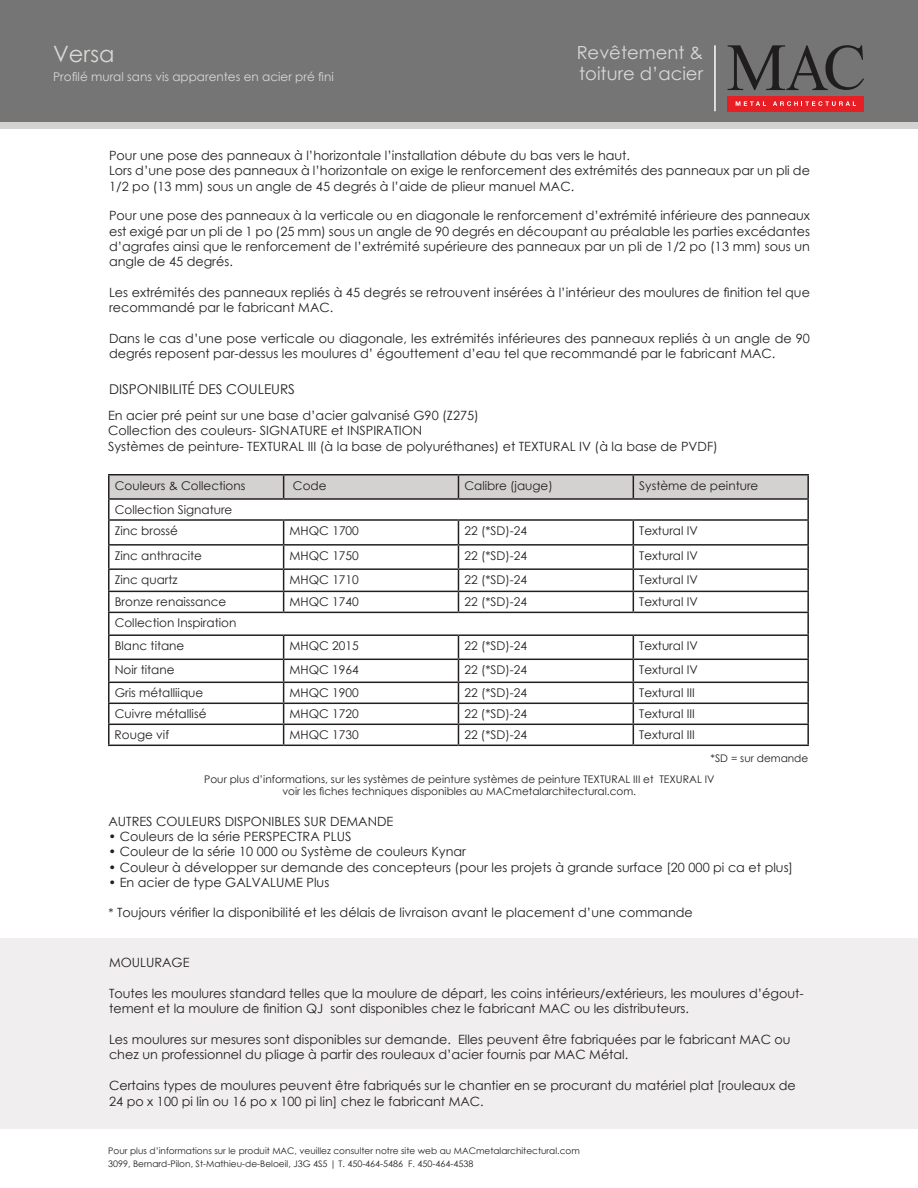
<style>
.page{position:relative;width:918px;height:1188px;background:#fff}
.page>*{position:absolute;margin:0;border:0;box-sizing:border-box;transform-origin:0 0}
.t1{font:22.5px "Century Gothic";color:#d8d9d7}
.t2{font:18px/21.6px "Century Gothic";color:#d8d9d7}
.t3{font:13.5px "Century Gothic";color:#231f20}
.t4{font:12.75px/15.3px "Century Gothic";color:#231f20}
.t5{font:12px/21px "Century Gothic";color:#231f20}
.t6{font:12px "Century Gothic";color:#d8d9d7}
.t7{font:10.5px/12.6px "Century Gothic";color:#231f20;text-align:center}
.t8{font:9px/13px "Century Gothic";color:#231f20}
.s1{font-size:12px}
</style>
<div class="page">
<div style="left:0;top:0;width:918px;height:129px;background:#d4d1d1"></div>
<div style="left:0;top:0;width:918px;height:122px;background:#767575"></div>
<svg style="left:728px;top:45px;width:136px;height:45px"></svg>
<div style="left:728px;top:96px;width:136px;height:15px;background:#e71e24"></div>
<svg style="left:736px;top:101px;width:30px;height:5px"></svg>
<svg style="left:773px;top:101px;width:83px;height:5px"></svg>
<hr style="left:714px;top:45px;width:2px;height:66px;background:#fff">
<div style="left:0;top:938px;width:918px;height:191px;background:#f1eeef"></div>
<hr style="left:108px;top:474px;width:176px;height:2px;background:#231f20">
<hr style="left:284px;top:474px;width:174px;height:2px;background:#231f20">
<hr style="left:458px;top:474px;width:175px;height:2px;background:#231f20">
<hr style="left:633px;top:474px;width:176px;height:2px;background:#231f20">
<svg style="left:108px;top:475px;width:701px;height:137px"></svg>
<hr style="left:807px;top:592px;width:2px;height:20px;background:#231f20">
<hr style="left:108px;top:612px;width:176px;height:1px;background:#231f20">
<hr style="left:108px;top:613px;width:2px;height:21px;background:#231f20">
<hr style="left:284px;top:612px;width:174px;height:1px;background:#231f20">
<hr style="left:458px;top:612px;width:175px;height:1px;background:#231f20">
<hr style="left:633px;top:612px;width:176px;height:1px;background:#231f20">
<hr style="left:807px;top:613px;width:2px;height:21px;background:#231f20">
<hr style="left:108px;top:634px;width:176px;height:2px;background:#231f20">
<hr style="left:108px;top:636px;width:2px;height:23px;background:#231f20">
<hr style="left:284px;top:634px;width:174px;height:2px;background:#231f20">
<hr style="left:458px;top:634px;width:175px;height:2px;background:#231f20">
<hr style="left:633px;top:634px;width:176px;height:2px;background:#231f20">
<hr style="left:807px;top:636px;width:2px;height:23px;background:#231f20">
<hr style="left:108px;top:659px;width:176px;height:1px;background:#231f20">
<hr style="left:108px;top:660px;width:2px;height:22px;background:#231f20">
<hr style="left:284px;top:659px;width:174px;height:1px;background:#231f20">
<hr style="left:458px;top:659px;width:175px;height:1px;background:#231f20">
<hr style="left:633px;top:659px;width:176px;height:1px;background:#231f20">
<hr style="left:807px;top:660px;width:2px;height:22px;background:#231f20">
<hr style="left:108px;top:682px;width:176px;height:1px;background:#231f20">
<hr style="left:108px;top:683px;width:2px;height:20px;background:#231f20">
<hr style="left:284px;top:682px;width:174px;height:1px;background:#231f20">
<hr style="left:458px;top:682px;width:175px;height:1px;background:#231f20">
<hr style="left:633px;top:682px;width:176px;height:1px;background:#231f20">
<hr style="left:807px;top:683px;width:2px;height:20px;background:#231f20">
<hr style="left:108px;top:703px;width:176px;height:1px;background:#231f20">
<hr style="left:108px;top:704px;width:2px;height:20px;background:#231f20">
<hr style="left:284px;top:703px;width:174px;height:1px;background:#231f20">
<hr style="left:458px;top:703px;width:175px;height:1px;background:#231f20">
<hr style="left:633px;top:703px;width:176px;height:1px;background:#231f20">
<hr style="left:807px;top:704px;width:2px;height:20px;background:#231f20">
<hr style="left:108px;top:724px;width:176px;height:1px;background:#231f20">
<hr style="left:108px;top:725px;width:2px;height:20px;background:#231f20">
<hr style="left:284px;top:724px;width:174px;height:1px;background:#231f20">
<svg style="left:283px;top:636px;width:1px;height:109px"></svg>
<hr style="left:458px;top:724px;width:175px;height:1px;background:#231f20">
<svg style="left:458px;top:636px;width:1px;height:109px"></svg>
<hr style="left:633px;top:724px;width:176px;height:1px;background:#231f20">
<svg style="left:633px;top:636px;width:1px;height:109px"></svg>
<hr style="left:807px;top:725px;width:2px;height:20px;background:#231f20">
<hr style="left:108px;top:745px;width:176px;height:1px;background:#231f20">
<hr style="left:284px;top:745px;width:174px;height:1px;background:#231f20">
<hr style="left:458px;top:745px;width:175px;height:1px;background:#231f20">
<hr style="left:633px;top:745px;width:176px;height:1px;background:#231f20">
<h1 class="t1" style="left:53px;top:38px;width:63px">Versa</h1>
<p class="t6" style="left:53px;top:69px;width:282px">Profilé mural sans vis apparentes en acier pré fini</p>
<h2 class="t2" style="left:577px;top:41px;width:128px">Revêtement &amp; toiture d’acier</h2>
<p class="t4" style="left:109px;top:147px;width:702px">Pour une pose des panneaux à l’horizontale l’installation débute du bas vers le haut.<br>Lors d’une pose des panneaux à l’horizontale on exige le renforcement des extrémités des panneaux par un pli de<br>1/2 po (13 mm) sous un angle de 45 degrés à l’aide de plieur manuel MAC.</p>
<p class="t4" style="left:109px;top:208px;width:702px;text-align:justify">Pour une pose des panneaux à la verticale ou en diagonale le renforcement d’extrémité inférieure des panneaux est exigé par un pli de 1 po (25 mm) sous un angle de 90 degrés en découpant au préalable les parties excédantes d’agrafes ainsi que le renforcement de l’extrémité supérieure des panneaux par un pli de 1/2 po (13 mm) sous un angle de 45 degrés.</p>
<p class="t4" style="left:109px;top:284px;width:702px">Les extrémités des panneaux repliés à 45 degrés se retrouvent insérées à l’intérieur des moulures de finition tel que recommandé par le fabricant MAC.</p>
<p class="t4" style="left:109px;top:330px;width:702px">Dans le cas d’une pose verticale ou diagonale, les extrémités inférieures des panneaux repliés à un angle de 90 degrés reposent par-dessus les moulures d’ égouttement d’eau tel que recommandé par le fabricant MAC.</p>
<p class="t3" style="left:109px;top:380px;width:187px">DISPONIBILITÉ DES COULEURS</p>
<p class="t4" style="left:108px;top:407px;width:611px;line-height:15.8px">En acier pré peint sur une base d’acier galvanisé G90 (Z275)<br>Collection des couleurs- SIGNATURE et INSPIRATION<br>Systèmes de peinture- TEXTURAL III (à la base de polyuréthanes) et TEXTURAL IV (à la base de PVDF)</p>
<p class="t5" style="left:115px;top:475px;width:132px">Couleurs &amp; Collections</p>
<p class="t5" style="left:293px;top:475px;width:35px">Code</p>
<p class="t5" style="left:464px;top:475px;width:90px">Calibre (jauge)</p>
<p class="t5" style="left:639px;top:475px;width:121px">Système de peinture</p>
<p class="t5" style="left:115px;top:499px;width:119px">Collection Signature<br>Zinc brossé</p>
<p class="t5" style="left:290px;top:520px;width:71px">MHQC 1700</p>
<p class="t5" style="left:464px;top:520px;width:64px">22 (*SD)-24</p>
<p class="t5" style="left:639px;top:520px;width:60px">Textural IV</p>
<p class="t5" style="left:115px;top:545px;width:89px">Zinc anthracite</p>
<p class="t5" style="left:290px;top:545px;width:71px">MHQC 1750</p>
<p class="t5" style="left:464px;top:545px;width:64px">22 (*SD)-24</p>
<p class="t5" style="left:639px;top:545px;width:60px">Textural IV</p>
<p class="t5" style="left:115px;top:569px;width:65px">Zinc quartz</p>
<p class="t5" style="left:290px;top:569px;width:71px">MHQC 1710</p>
<p class="t5" style="left:464px;top:569px;width:64px">22 (*SD)-24</p>
<p class="t5" style="left:639px;top:569px;width:60px">Textural IV</p>
<p class="t5" style="left:115px;top:591px;width:113px">Bronze renaissance</p>
<p class="t5" style="left:290px;top:591px;width:71px">MHQC 1740</p>
<p class="t5" style="left:464px;top:591px;width:64px">22 (*SD)-24</p>
<p class="t5" style="left:639px;top:591px;width:60px">Textural IV</p>
<p class="t5" style="left:115px;top:611px;width:123px;line-height:22.8px">Collection Inspiration<br>Blanc titane</p>
<p class="t5" style="left:290px;top:635px;width:71px">MHQC 2015</p>
<p class="t5" style="left:464px;top:635px;width:64px">22 (*SD)-24</p>
<p class="t5" style="left:639px;top:635px;width:60px">Textural IV</p>
<p class="t5" style="left:115px;top:659px;width:61px">Noir titane</p>
<p class="t5" style="left:290px;top:659px;width:71px">MHQC 1964</p>
<p class="t5" style="left:464px;top:659px;width:64px">22 (*SD)-24</p>
<p class="t5" style="left:639px;top:659px;width:60px">Textural IV</p>
<p class="t5" style="left:115px;top:682px;width:90px">Gris métalliique</p>
<p class="t5" style="left:290px;top:682px;width:71px">MHQC 1900</p>
<p class="t5" style="left:464px;top:682px;width:64px">22 (*SD)-24</p>
<p class="t5" style="left:639px;top:682px;width:57px">Textural III</p>
<p class="t5" style="left:115px;top:703px;width:93px">Cuivre métallisé</p>
<p class="t5" style="left:290px;top:703px;width:71px">MHQC 1720</p>
<p class="t5" style="left:464px;top:703px;width:64px">22 (*SD)-24</p>
<p class="t5" style="left:639px;top:703px;width:57px">Textural III</p>
<p class="t5" style="left:115px;top:724px;width:56px">Rouge vif</p>
<p class="t5" style="left:290px;top:724px;width:71px">MHQC 1730</p>
<p class="t5" style="left:464px;top:724px;width:64px">22 (*SD)-24</p>
<p class="t5" style="left:639px;top:724px;width:57px">Textural III</p>
<p class="t7" style="left:204px;top:773px;width:512px">Pour plus d’informations, sur les systèmes de peinture systèmes de peinture TEXTURAL III et TEXURAL IV voir les fiches techniques disponibles au MACmetalarchitectural.com.</p>
<p class="t7" style="left:711px;top:751px;width:99px">*SD = sur demande</p>
<p class="t4" style="left:109px;top:813px;width:286px">AUTRES COULEURS DISPONIBLES SUR DEMANDE</p>
<p class="t4" style="left:109px;top:829px;width:244px">• Couleurs de la série PERSPECTRA PLUS</p>
<p class="t4" style="left:109px;top:844px;width:359px">• Couleur de la série 10 000 ou Système de couleurs Kynar</p>
<p class="t4" style="left:109px;top:859px;width:686px">• Couleur à développer sur demande des concepteurs (pour les projets à grande surface [20 000 pi ca et plus]</p>
<p class="t4" style="left:109px;top:875px;width:222px">• En acier de type GALVALUME Plus</p>
<p class="t4" style="left:109px;top:904px;width:586px"><span class="s1">*</span> Toujours vérifier la disponibilité et les délais de livraison avant le placement d’une commande</p>
<p class="t4" style="left:109px;top:955px;width:82px">MOULURAGE</p>
<p class="t4" style="left:109px;top:986px;width:696px">Toutes les moulures standard telles que la moulure de départ, les coins intérieurs/extérieurs, les moulures d’égout&shy;tement et la moulure de finition QJ sont disponibles chez le fabricant MAC ou les distributeurs.</p>
<p class="t4" style="left:109px;top:1031px;width:683px">Les moulures sur mesures sont disponibles sur demande. Elles peuvent être fabriquées par le fabricant MAC ou chez un professionnel du pliage à partir des rouleaux d’acier fournis par MAC Métal.</p>
<p class="t4" style="left:109px;top:1077px;width:688px;line-height:16.2px">Certains types de moulures peuvent être fabriqués sur le chantier en se procurant du matériel plat [rouleaux de<br>24 po x 100 pi lin ou 16 po x 100 pi lin] chez le fabricant MAC.</p>
<p class="t8" style="left:108px;top:1144px;width:473px">Pour plus d’informations sur le produit MAC, veuillez consulter notre site web au MACmetalarchitectural.com<br>3099, Bernard-Pilon, St-Mathieu-de-Beloeil, J3G 4S5 | T. 450-464-5486 F. 450-464-4538</p>
</div>
